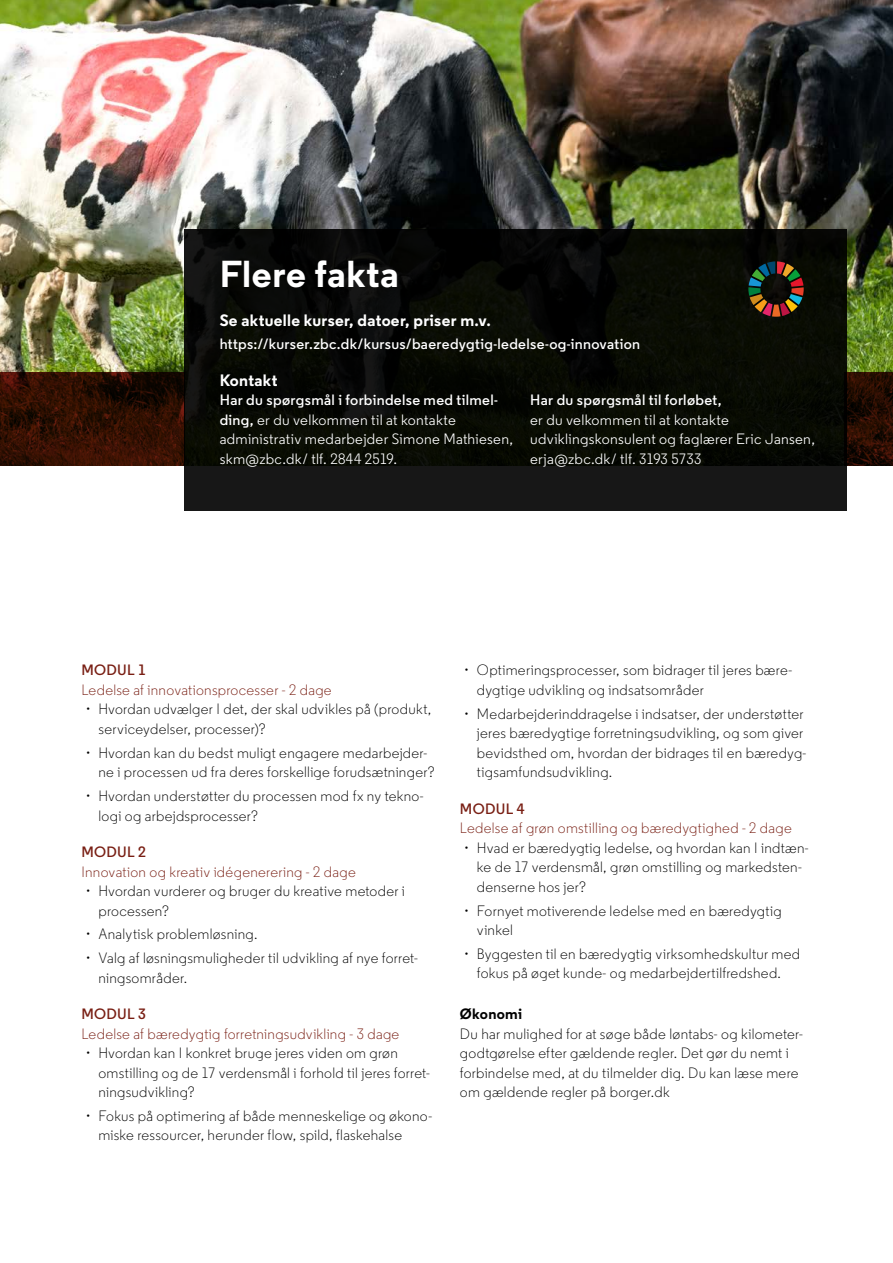
<style>
.page{position:relative;width:893px;height:1263px;background:#fff}
.page>*{position:absolute;margin:0;border:0;box-sizing:border-box;transform-origin:0 0}
.Overskrift_i_boks{font:700 37.5px "Regular PRO";letter-spacing:.015em;color:#fff}
.Mellemrubrik{font:700 16.5px "Regular PRO";letter-spacing:.02em;color:#fff}
.mellemrubrik{font:700 16.5px "Regular PRO";letter-spacing:.02em;color:#fff}
.Brød_-_P{font:300 15px/19.5px "Regular PRO";letter-spacing:.02em;color:#000}
.Brødtekst{font:15px/19.5px "Regular PRO";letter-spacing:.02em;color:#fff}
.Mellemrubrik-2{font:300 15px/19.5px "Regular PRO";letter-spacing:.02em;color:#000}
.Modul_titel_H4{font:300 15px "Regular PRO";letter-spacing:.02em;color:#791f14}
.Brødtekst-2{font:600 15px/19.5px "Regular PRO";letter-spacing:.02em;color:#fff}
.Brød_-_P-2{font:600 15px "Regular PRO";letter-spacing:.02em;color:#fff}
.Modul_nr{font:600 15px "Regular PRO";letter-spacing:.02em;color:#791f14}
.s1{font-weight:400}
.s2{font-weight:600}
.s3{font-weight:700}
</style>
<div class="page">
<img style="left:0;top:0;width:893px;height:372px">
<svg style="left:846px;top:372px;width:47px;height:94px;background:#240c02"></svg>
<div style="left:184px;top:229px;width:662px;height:282px;background:linear-gradient(to bottom,#040601,#10120d)"></div>
<svg style="left:0;top:372px;width:184px;height:94px;background:#2f0f02"></svg>
<svg style="left:748px;top:261px;width:56px;height:56px;background:#3f3423"></svg>
<h4 class="Overskrift_i_boks" style="left:220px;top:249px;width:181px">Flere fakta</h4>
<h3 class="Mellemrubrik" style="left:220px;top:309px;width:273px">Se aktuelle kurser, datoer, priser m.v.</h3>
<p class="Brød_-_P-2" style="left:220px;top:334px;width:422px">https://kurser.zbc.dk/kursus/baeredygtig-ledelse-og-innovation</p>
<h3 class="mellemrubrik" style="left:220px;top:369px;width:59px">Kontakt</h3>
<p class="Brødtekst-2" style="left:220px;top:390px;width:280px">Har du spørgsmål i forbindelse med tilmel&shy;ding, <span class="s1">er du velkommen til at kontakte</span></p>
<p class="Brødtekst" style="left:220px;top:429px;width:295px">administrativ medarbejder Simone Mathiesen, skm@zbc.dk/ tlf. 2844 2519.</p>
<p class="Brødtekst" style="left:530px;top:390px;width:286px"><span class="s2">Har du spørgsmål til forløbet,<br></span>er du velkommen til at kontakte udviklingskonsulent og faglærer Eric Jansen, erja@zbc.dk/ tlf. 3193 5733</p>
<h3 class="Modul_nr" style="left:81px;top:661px;width:66px">MODUL 1</h3>
<h4 class="Modul_titel_H4" style="left:81px;top:681px;width:252px">Ledelse af innovationsprocesser - 2 dage</h4>
<p class="Brød_-_P" style="left:98px;top:700px;width:334px;text-indent:-13px">• Hvordan udvælger I det, der skal udvikles på (produkt, serviceydelser, processer)?</p>
<p class="Brød_-_P" style="left:98px;top:743px;width:337px;text-indent:-13px">• Hvordan kan du bedst muligt engagere medarbejder&shy;ne i processen ud fra deres forskellige forudsætninger?</p>
<p class="Brød_-_P" style="left:98px;top:786px;width:327px;text-indent:-13px">• Hvordan understøtter du processen mod fx ny tekno&shy;logi og arbejdsprocesser?</p>
<h3 class="Modul_nr" style="left:81px;top:842px;width:66px">MODUL 2</h3>
<h4 class="Modul_titel_H4" style="left:81px;top:862px;width:276px">Innovation og kreativ idégenerering - 2 dage</h4>
<p class="Brød_-_P" style="left:98px;top:881px;width:308px;text-indent:-13px">• Hvordan vurderer og bruger du kreative metoder i processen?</p>
<p class="Brød_-_P" style="left:86px;top:924px;width:173px">• Analytisk problemløsning.</p>
<p class="Brød_-_P" style="left:98px;top:948px;width:321px;text-indent:-13px">• Valg af løsningsmuligheder til udvikling af nye forret&shy;ningsområder.</p>
<h3 class="Modul_nr" style="left:81px;top:1004px;width:66px">MODUL 3</h3>
<h4 class="Modul_titel_H4" style="left:81px;top:1024px;width:319px">Ledelse af bæredygtig forretningsudvikling - 3 dage</h4>
<p class="Brød_-_P" style="left:98px;top:1043px;width:333px;text-indent:-13px">• Hvordan kan I konkret bruge jeres viden om grøn omstilling og de 17 verdensmål i forhold til jeres forret&shy;ningsudvikling?</p>
<p class="Brød_-_P" style="left:98px;top:1106px;width:335px;text-indent:-13px">• Fokus på optimering af både menneskelige og økono&shy;miske ressourcer, herunder flow, spild, flaskehalse</p>
<p class="Brød_-_P" style="left:477px;top:661px;width:317px;text-indent:-13px">• Optimeringsprocesser, som bidrager til jeres bære&shy;dygtige udvikling og indsatsområder</p>
<p class="Brød_-_P" style="left:477px;top:704px;width:331px;text-indent:-13px">• Medarbejderinddragelse i indsatser, der understøtter jeres bæredygtige forretningsudvikling, og som giver bevidsthed om, hvordan der bidrages til en bæredyg&shy;tigsamfundsudvikling.</p>
<h3 class="Modul_nr" style="left:460px;top:799px;width:66px">MODUL 4</h3>
<h4 class="Modul_titel_H4" style="left:460px;top:819px;width:333px">Ledelse af grøn omstilling og bæredygtighed - 2 dage</h4>
<p class="Brød_-_P" style="left:477px;top:838px;width:333px;text-indent:-13px">• Hvad er bæredygtig ledelse, og hvordan kan I indtæn&shy;ke de 17 verdensmål, grøn omstilling og markedsten&shy;denserne hos jer?</p>
<p class="Brød_-_P" style="left:477px;top:901px;width:306px;text-indent:-13px">• Fornyet motiverende ledelse med en bæredygtig vinkel</p>
<p class="Brød_-_P" style="left:464px;top:944px;width:338px;text-align:center">• Byggesten til en bæredygtig virksomhedskultur med fokus på øget kunde- og medarbejdertilfredshed.</p>
<h3 class="Mellemrubrik-2" style="left:460px;top:1004px;width:344px"><span class="s3">Økonomi<br></span>Du har mulighed for at søge både løntabs- og kilometer&shy;godtgørelse efter gældende regler. Det gør du nemt i forbindelse med, at du tilmelder dig. Du kan læse mere om gældende regler på borger.dk</h3>
</div>
